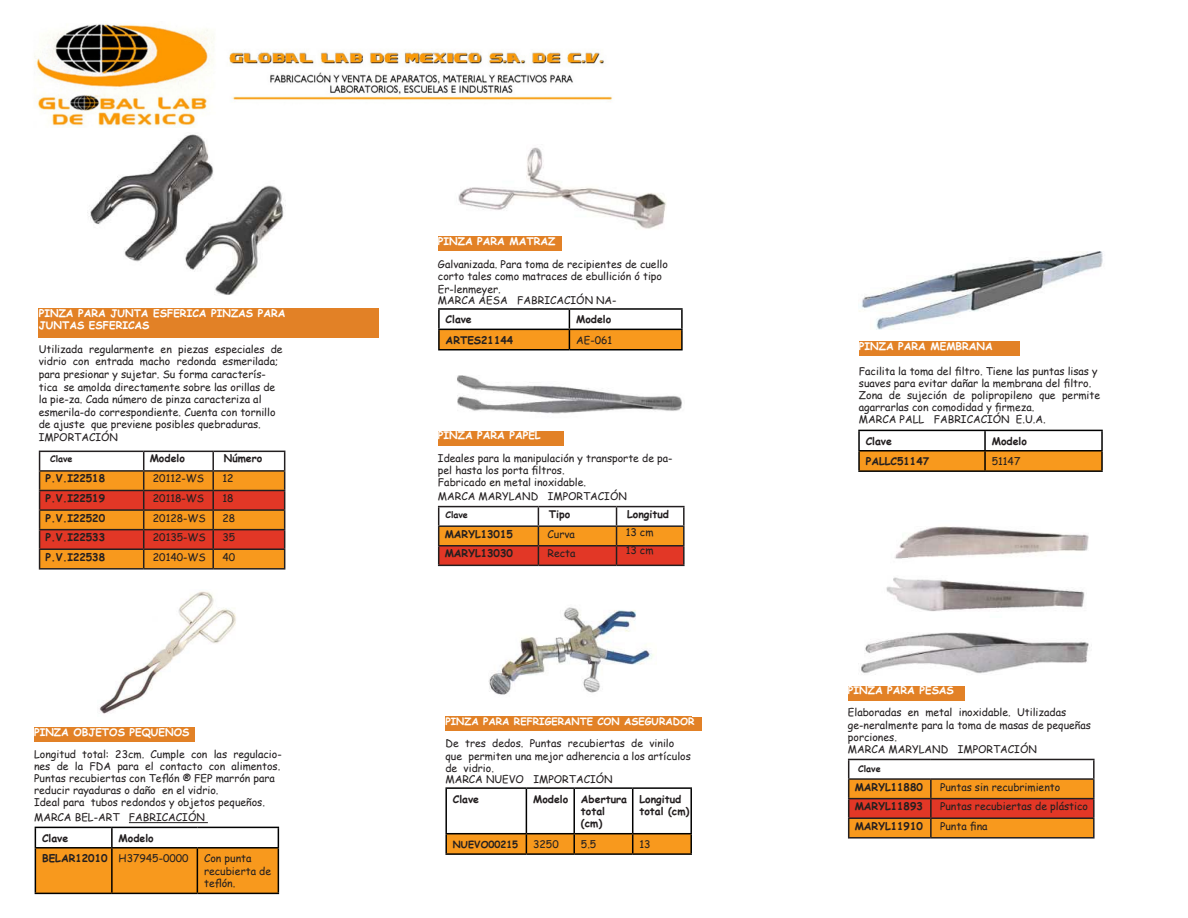
<style>
.page{position:relative;width:1188px;height:918px;background:#fff}
.page>*{position:absolute;margin:0;border:0;box-sizing:border-box;transform-origin:0 0}
.t1{font:10.5px/12.6px "Comic Sans MS";color:#231f20}
.t2{font:700 10.5px/19.6px "Comic Sans MS";color:#231f20}
.t3{font:700 10.5px/12.6px "Comic Sans MS";color:#fff}
.t4{font:700 10.05px "Comic Sans MS";color:#fff}
.t5{font:700 9.75px "Comic Sans MS";color:#231f20}
.t6{font:700 9px "Comic Sans MS";color:#231f20}
.s1{font-weight:400}
</style>
<div class="page">
<img style="left:34px;top:24px;width:579px;height:104px">
<div style="left:39px;top:308px;width:340px;height:30px;background:#e28126"></div>
<div style="left:34px;top:727px;width:160px;height:15px;background:#e28126"></div>
<img style="left:90px;top:134px;width:194px;height:161px">
<hr style="left:129px;top:822px;width:79px;height:1px;background:#231f20">
<hr style="left:39px;top:451px;width:105px;height:1px;background:#231f20">
<hr style="left:144px;top:451px;width:69px;height:1px;background:#231f20">
<hr style="left:213px;top:451px;width:72px;height:1px;background:#231f20">
<svg style="left:39px;top:452px;width:246px;height:116px;background:#e08042"></svg>
<hr style="left:213px;top:548px;width:72px;height:2px;background:#231f20">
<hr style="left:39px;top:568px;width:105px;height:2px;background:#231f20">
<hr style="left:144px;top:568px;width:69px;height:2px;background:#231f20">
<hr style="left:213px;top:568px;width:72px;height:2px;background:#231f20">
<div style="left:445px;top:716px;width:247px;height:15px;background:#e28126"></div>
<img style="left:859px;top:251px;width:244px;height:78px">
<img style="left:99px;top:591px;width:137px;height:123px">
<div style="left:438px;top:236px;width:123px;height:15px;background:#e28126"></div>
<div style="left:438px;top:431px;width:126px;height:14px;background:#e28126"></div>
<hr style="left:538px;top:506px;width:79px;height:1px;background:#231f20">
<hr style="left:617px;top:506px;width:68px;height:1px;background:#231f20">
<svg style="left:438px;top:507px;width:247px;height:58px"></svg>
<hr style="left:438px;top:565px;width:100px;height:1px;background:#231f20">
<hr style="left:538px;top:565px;width:79px;height:1px;background:#231f20">
<hr style="left:617px;top:565px;width:68px;height:1px;background:#231f20">
<hr style="left:438px;top:506px;width:100px;height:1px;background:#231f20">
<div style="left:445px;top:717px;width:257px;height:14px;background:#e28126"></div>
<hr style="left:931px;top:759px;width:164px;height:1px;background:#231f20">
<svg style="left:848px;top:760px;width:247px;height:77px"></svg>
<hr style="left:848px;top:837px;width:83px;height:2px;background:#231f20">
<hr style="left:931px;top:837px;width:164px;height:2px;background:#231f20">
<hr style="left:848px;top:759px;width:83px;height:1px;background:#231f20">
<img style="left:457px;top:375px;width:225px;height:39px">
<img style="left:894px;top:526px;width:195px;height:33px">
<img style="left:886px;top:577px;width:199px;height:35px">
<img style="left:861px;top:632px;width:229px;height:43px">
<img style="left:458px;top:147px;width:208px;height:82px">
<img style="left:488px;top:607px;width:166px;height:88px">
<div style="left:859px;top:341px;width:160px;height:15px;background:#e28126"></div>
<div style="left:848px;top:686px;width:117px;height:15px;background:#e28126"></div>
<svg style="left:858px;top:430px;width:245px;height:40px"></svg>
<hr style="left:858px;top:470px;width:127px;height:2px;background:#000">
<hr style="left:985px;top:470px;width:118px;height:2px;background:#000">
<hr style="left:438px;top:308px;width:131px;height:2px;background:#000">
<hr style="left:569px;top:308px;width:114px;height:2px;background:#000">
<svg style="left:438px;top:309px;width:245px;height:40px"></svg>
<hr style="left:438px;top:349px;width:131px;height:1px;background:#000">
<hr style="left:569px;top:349px;width:114px;height:1px;background:#000">
<svg style="left:35px;top:827px;width:244px;height:66px"></svg>
<hr style="left:35px;top:847px;width:77px;height:2px;background:#000">
<hr style="left:35px;top:849px;width:1px;height:44px;background:#000">
<hr style="left:112px;top:847px;width:85px;height:2px;background:#000">
<hr style="left:111px;top:849px;width:2px;height:44px;background:#000">
<hr style="left:197px;top:847px;width:82px;height:2px;background:#000">
<hr style="left:197px;top:849px;width:1px;height:44px;background:#000">
<hr style="left:278px;top:849px;width:1px;height:44px;background:#000">
<hr style="left:35px;top:893px;width:77px;height:1px;background:#000">
<hr style="left:112px;top:893px;width:85px;height:1px;background:#000">
<hr style="left:197px;top:893px;width:82px;height:1px;background:#000">
<hr style="left:445px;top:787px;width:81px;height:2px;background:#000">
<hr style="left:526px;top:787px;width:48px;height:2px;background:#000">
<hr style="left:574px;top:787px;width:59px;height:2px;background:#000">
<hr style="left:633px;top:787px;width:59px;height:2px;background:#000">
<svg style="left:445px;top:788px;width:247px;height:65px"></svg>
<hr style="left:445px;top:853px;width:81px;height:2px;background:#000">
<hr style="left:526px;top:853px;width:48px;height:2px;background:#000">
<hr style="left:574px;top:853px;width:59px;height:2px;background:#000">
<hr style="left:633px;top:853px;width:59px;height:2px;background:#000">
<p class="t3" style="left:39px;top:306px;width:248px">PINZA PARA JUNTA ESFÉRICA PINZAS PARA<br>JUNTAS ESFERICAS</p>
<p class="t1" style="left:39px;top:342px;width:245px">Utilizada regularmente en piezas especiales de vidrio con entrada macho redonda esmerilada; para presionar y sujetar. Su forma caracterís&shy;tica se amolda directamente sobre las orillas de la pie-za. Cada número de pinza caracteriza al esmerila-do correspondiente. Cuenta con tornillo de ajuste que previene posibles quebraduras.<br>IMPORTACIÓN</p>
<p class="t6" style="left:50px;top:452px;width:24px">Clave</p>
<p class="t2" style="left:46px;top:468px;width:61px;text-align:justify">P.V.I22518<br>P.V.I22519<br>P.V.I22520<br>P.V.I22533<br>P.V.I22538</p>
<p class="t2" style="left:150px;top:448px;width:37px">Modelo</p>
<p class="t1" style="left:153px;top:468px;width:54px;line-height:19.6px">20112-WS<br>20118-WS<br>20128-WS<br>20135-WS<br>20140-WS</p>
<p class="t2" style="left:224px;top:448px;width:40px">Número</p>
<p class="t1" style="left:222px;top:468px;width:14px;line-height:19.6px">12<br>18<br>28</p>
<p class="t1" style="left:222px;top:550px;width:14px">40</p>
<p class="t1" style="left:222px;top:531px;width:14px">35</p>
<p class="t3" style="left:34px;top:725px;width:157px">PINZA OBJETOS PEQUEÑOS</p>
<p class="t1" style="left:34px;top:748px;width:249px;line-height:12px">Longitud total: 23cm. Cumple con las regulacio&shy;nes de la FDA para el contacto con alimentos.<br>Puntas recubiertas con Teflón ® FEP marrón para reducir rayaduras o daño en el vidrio.<br>Ideal para tubos redondos y objetos pequeños.</p>
<p class="t1" style="left:40px;top:808px;width:166px;line-height:17.4px;text-indent:-6px">MARCA BEL-ART FABRICACIÓN<br>E.U.A.</p>
<p class="t2" style="left:42px;top:828px;width:28px">Clave</p>
<p class="t2" style="left:42px;top:827px;width:148px;line-height:20.4px;text-indent:77px">Modelo<br>BELAR12010 <span class="s1">H37945-0000</span></p>
<p class="t1" style="left:204px;top:852px;width:68px">Con punta recubierta de teflón.</p>
<p class="t3" style="left:438px;top:234px;width:119px">PINZA PARA MATRAZ</p>
<p class="t1" style="left:438px;top:257px;width:232px">Galvanizada. Para toma de recipientes de cuello corto tales como matraces de ebullición ó tipo<br>Er-lenmeyer.</p>
<p class="t1" style="left:444px;top:290px;width:174px;line-height:19.5px;text-indent:-6px">MARCA AESA FABRICACIÓN NA-<br>CIONAL</p>
<p class="t2" style="left:446px;top:309px;width:28px">Clave</p>
<p class="t2" style="left:576px;top:309px;width:37px">Modelo</p>
<p class="t2" style="left:446px;top:330px;width:69px">ARTES21144</p>
<p class="t1" style="left:576px;top:333px;width:38px">AE-061</p>
<p class="t3" style="left:438px;top:429px;width:104px">PINZA PARA PAPEL</p>
<p class="t1" style="left:438px;top:452px;width:236px;line-height:12px">Ideales para la manipulación y transporte de pa&shy;pel hasta los porta filtros.<br>Fabricado en metal inoxidable.</p>
<p class="t1" style="left:438px;top:489px;width:190px">MARCA MARYLAND IMPORTACIÓN</p>
<p class="t2" style="left:549px;top:504px;width:23px">Tipo</p>
<p class="t2" style="left:627px;top:504px;width:43px">Longitud</p>
<p class="t1" style="left:626px;top:523px;width:29px;line-height:18px">13 cm<br>13 cm</p>
<p class="t6" style="left:445px;top:508px;width:24px">Clave</p>
<p class="t2" style="left:445px;top:524px;width:70px">MARYL13015<br>MARYL13030</p>
<p class="t1" style="left:548px;top:524px;width:30px;line-height:19.6px">Curva<br>Recta</p>
<p class="t4" style="left:445px;top:714px;width:251px">PINZA PARA REFRIGERANTE CON ASEGURADOR</p>
<p class="t1" style="left:445px;top:737px;width:247px">De tres dedos. Puntas recubiertas de vinilo que permiten una mejor adherencia a los artículos de vidrio.</p>
<p class="t1" style="left:445px;top:772px;width:169px">MARCA NUEVO IMPORTACIÓN</p>
<p class="t2" style="left:453px;top:789px;width:28px">Clave</p>
<p class="t2" style="left:581px;top:793px;width:48px;line-height:12px;text-indent:-48px">Modelo Abertura total (cm)</p>
<p class="t2" style="left:639px;top:792px;width:51px;line-height:12.6px">Longitud total (cm)</p>
<p class="t5" style="left:453px;top:837px;width:67px">NUEVO00215</p>
<p class="t1" style="left:533px;top:838px;width:27px">3250</p>
<p class="t1" style="left:581px;top:838px;width:17px">5.5</p>
<p class="t1" style="left:639px;top:838px;width:13px">13</p>
<p class="t3" style="left:859px;top:339px;width:135px">PINZA PARA MEMBRANA</p>
<p class="t1" style="left:859px;top:365px;width:243px;line-height:12px">Facilita la toma del filtro. Tiene las puntas lisas y suaves para evitar dañar la membrana del filtro.<br>Zona de sujeción de polipropileno que permite agarrarlas con comodidad y firmeza.<br>MARCA PALL FABRICACIÓN E.U.A.</p>
<p class="t2" style="left:866px;top:431px;width:28px">Clave</p>
<p class="t2" style="left:992px;top:431px;width:37px">Modelo</p>
<p class="t2" style="left:866px;top:451px;width:65px">PALLC51147</p>
<p class="t1" style="left:992px;top:455px;width:30px">51147</p>
<p class="t3" style="left:848px;top:684px;width:107px">PINZA PARA PESAS</p>
<p class="t1" style="left:848px;top:706px;width:244px">Elaboradas en metal inoxidable. Utilizadas ge-neralmente para la toma de masas de pequeñas porciones.</p>
<p class="t1" style="left:848px;top:742px;width:190px">MARCA MARYLAND IMPORTACIÓN</p>
<p class="t2" style="left:855px;top:777px;width:70px;text-align:justify">MARYL11880<br>MARYL11893<br>MARYL11910</p>
<p class="t1" style="left:940px;top:777px;width:150px;line-height:19.6px">Puntas sin recubrimiento<br>Puntas recubiertas de plástico<br>Punta fina</p>
<p class="t6" style="left:858px;top:762px;width:24px">Clave</p>
</div>
